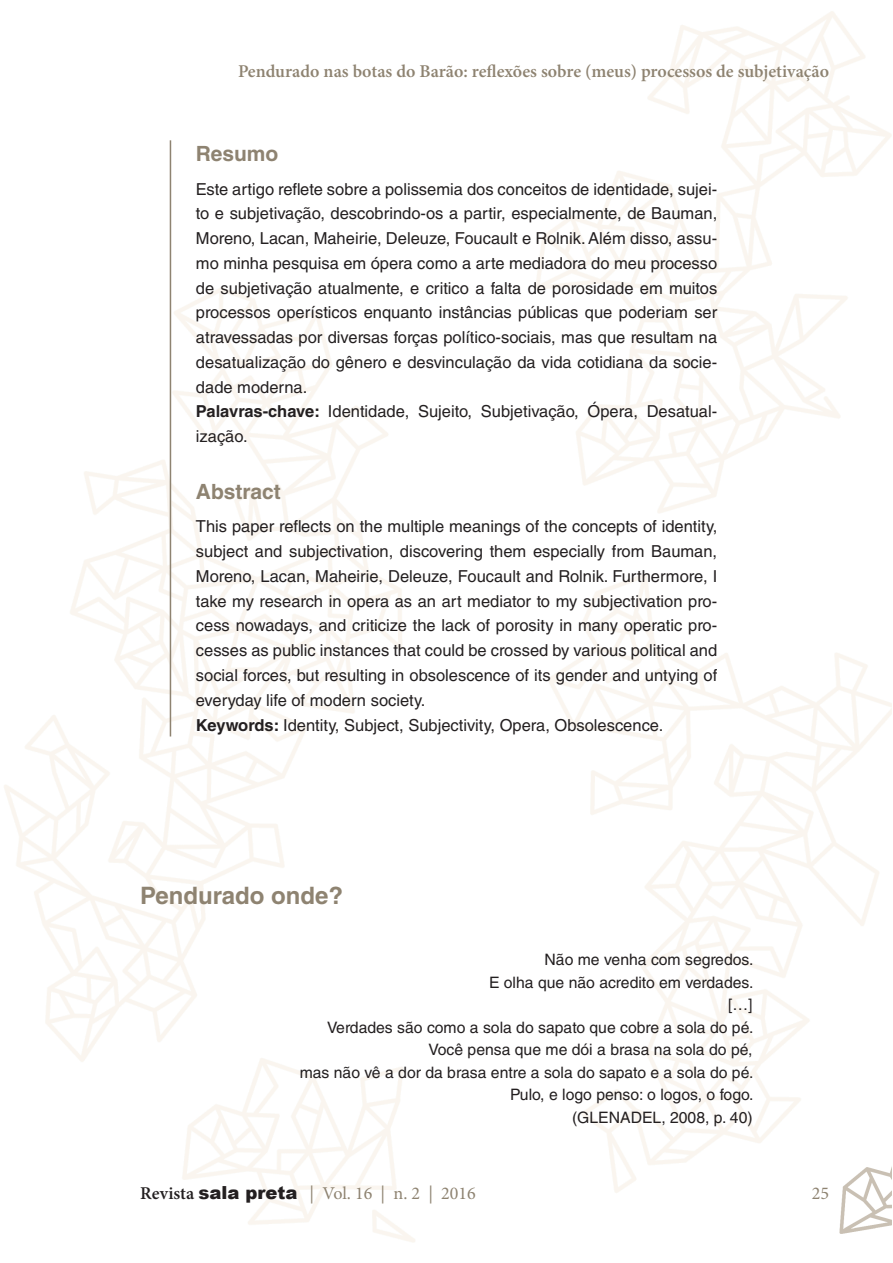
<style>
.page{position:relative;width:893px;height:1263px;background:#fff}
.page>*{position:absolute;margin:0;border:0;box-sizing:border-box;transform-origin:0 0}
.sub1{font:700 24px "Helvetica LT Std";color:#8e8371}
.tit-resumo{font:700 21px "Helvetica LT Std";color:#8e8371}
.t1{font:600 18px "Minion Pro";color:#8e8371}
.t2{font:18px "Minion Pro";color:#8e8371}
.resumo{font:16.5px/24.8px "Helvetica LT Std";color:#231f20;text-align:justify}
.resumo-ingles{font:16.5px/24.8px "Helvetica LT Std";color:#231f20;text-align:justify}
.palavras-chave{font:16.5px/24.8px "Helvetica LT Std";color:#231f20}
.keywords{font:16.5px "Helvetica LT Std";color:#231f20}
.Epigrafe{font:15.75px "Helvetica LT Std";color:#231f20}
.s1{font-weight:700}
.s2{font-weight:600;color:#231f20}
.s3{font-family:"Arial";font-weight:900;color:#231f20}
</style>
<div class="page">
<img style="left:839px;top:1167px;width:52px;height:67px">
<hr style="left:170px;top:140px;width:1px;height:596px;background:#8e8371">
<p class="t1" style="left:238px;top:59px;width:593px">Pendurado nas botas do Barão: reflexões sobre (meus) processos de subjetivação</p>
<p class="tit-resumo" style="left:196px;top:141px;width:84px">Resumo</p>
<p class="resumo" style="left:196px;top:176px;width:523px">Este artigo reflete sobre a polissemia dos conceitos de identidade, sujei&shy;to e subjetivação, descobrindo-os a partir, especialmente, de Bauman, Moreno, Lacan, Maheirie, Deleuze, Foucault e Rolnik. Além disso, assu&shy;mo minha pesquisa em ópera como a arte mediadora do meu processo de subjetivação atualmente, e critico a falta de porosidade em muitos processos operísticos enquanto instâncias públicas que poderiam ser atravessadas por diversas forças político-sociais, mas que resultam na desatualização do gênero e desvinculação da vida cotidiana da socie&shy;dade moderna.</p>
<p class="palavras-chave" style="left:196px;top:399px;width:523px"><span class="s1">Palavras-chave:</span> Identidade, Sujeito, Subjetivação, Ópera, Desatual&shy;ização.</p>
<p class="tit-resumo" style="left:196px;top:479px;width:86px">Abstract</p>
<p class="resumo-ingles" style="left:196px;top:514px;width:523px">This paper reflects on the multiple meanings of the concepts of identity, subject and subjectivation, discovering them especially from Bauman, Moreno, Lacan, Maheirie, Deleuze, Foucault and Rolnik. Furthermore, I take my research in opera as an art mediator to my subjectivation pro&shy;cess nowadays, and criticize the lack of porosity in many operatic pro&shy;cesses as public instances that could be crossed by various political and social forces, but resulting in obsolescence of its gender and untying of everyday life of modern society.</p>
<p class="keywords" style="left:196px;top:715px;width:469px"><span class="s1">Keywords:</span> Identity, Subject, Subjectivity, Opera, Obsolescence.</p>
<p class="sub1" style="left:140px;top:881px;width:204px">Pendurado onde?</p>
<p class="Epigrafe" style="left:545px;top:950px;width:210px">Não me venha com segredos.</p>
<p class="Epigrafe" style="left:489px;top:973px;width:266px">E olha que não acredito em verdades.</p>
<p class="Epigrafe" style="left:728px;top:995px;width:26px">[…]</p>
<p class="Epigrafe" style="left:327px;top:1018px;width:428px">Verdades são como a sola do sapato que cobre a sola do pé.</p>
<p class="Epigrafe" style="left:429px;top:1040px;width:326px">Você pensa que me dói a brasa na sola do pé,</p>
<p class="Epigrafe" style="left:300px;top:1063px;width:455px">mas não vê a dor da brasa entre a sola do sapato e a sola do pé.</p>
<p class="Epigrafe" style="left:510px;top:1085px;width:245px">Pulo, e logo penso: o logos, o fogo.</p>
<p class="Epigrafe" style="left:572px;top:1108px;width:182px">(GLENADEL, 2008, p. 40)</p>
<p class="t2" style="left:140px;top:1181px;width:337px"><span class="s2">Revista</span> <span class="s3">sala preta</span> | Vol. 16 | n. 2 | 2016</p>
<p class="t2" style="left:812px;top:1181px;width:19px">25</p>
</div>
